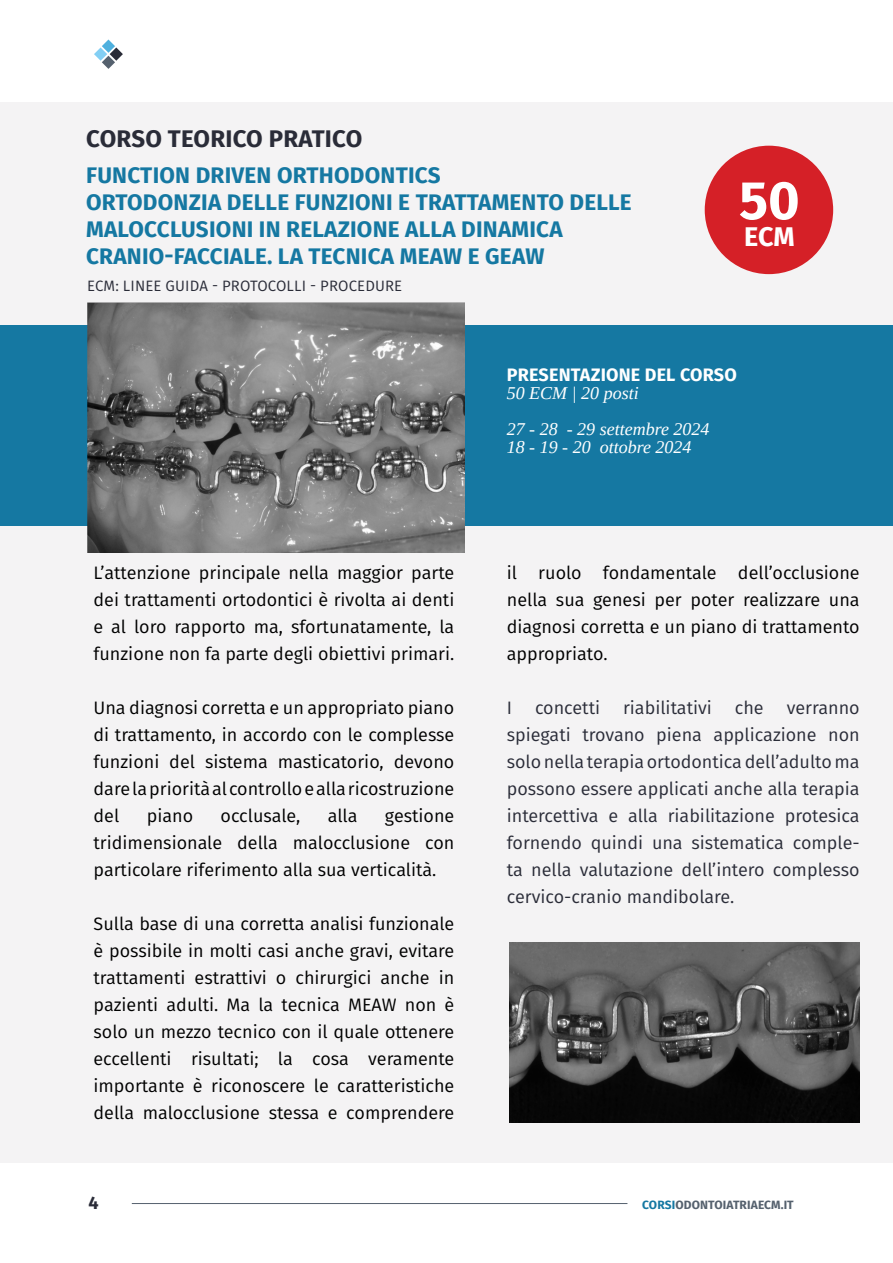
<style>
.page{position:relative;width:893px;height:1263px;background:#fff}
.page>*{position:absolute;margin:0;border:0;box-sizing:border-box;transform-origin:0 0}
.t1{font:700 54px "Fira Sans";color:#fff}
.t2{font:700 27px "Fira Sans";color:#fff}
.t3{font:700 24px "Fira Sans";letter-spacing:.01em;color:#2a2c38}
.t4{font:700 22.5px/27px "Fira Sans";letter-spacing:.01em;color:#1578a2}
.t5{font:18px/27px "Fira Sans";color:#000;text-align:justify}
.t6{font:18px/27px "Fira Sans";color:#2a2c38;text-align:justify}
.t7{font:italic 18px/36px "Liberation Serif";color:#fff}
.t8{font:700 18px "Fira Sans";letter-spacing:.01em;color:#fff}
.t9{font:700 18px "Fira Sans";color:#2a2c38}
.t10{font:15px "Fira Sans";letter-spacing:.01em;color:#2a2c38}
.t11{font:700 12px "Fira Sans";letter-spacing:.01em;color:#55616e}
.s1{color:#1578a2}
</style>
<div class="page">
<div style="left:0;top:102px;width:893px;height:1060px;background:#f4f3f4"></div>
<div style="left:0;top:325px;width:893px;height:200px;background:#1578a2"></div>
<img style="left:87px;top:302px;width:378px;height:250px">
<img style="left:509px;top:942px;width:351px;height:180px">
<hr style="left:132px;top:1203px;width:495px;height:1px;background:#55616e">
<svg style="left:94px;top:40px;width:21px;height:29px"></svg>
<img style="left:110px;top:47px;width:13px;height:14px">
<div style="left:705px;top:146px;width:128px;height:128px;background:#d52027;border-radius:50%"></div>
<h3 class="t3" style="left:86px;top:118px;width:278px">CORSO TEORICO PRATICO</h3>
<p class="t4" style="left:86px;top:160px;width:547px">FUNCTION DRIVEN ORTHODONTICS<br>ORTODONZIA DELLE FUNZIONI E TRATTAMENTO DELLE MALOCCLUSIONI IN RELAZIONE ALLA DINAMICA CRANIO-FACCIALE. LA TECNICA MEAW E GEAW</p>
<p class="t10" style="left:87px;top:275px;width:316px">ECM: LINEE GUIDA - PROTOCOLLI - PROCEDURE</p>
<h1 class="t1" style="left:739px;top:155px;width:62px">50</h1>
<h2 class="t2" style="left:744px;top:214px;width:52px">ECM</h2>
<p class="t5" style="left:94px;top:559px;width:362px">L’attenzione principale nella maggior parte dei trattamenti ortodontici è rivolta ai denti e al loro rapporto ma, sfortunatamente, la funzione non fa parte degli obiettivi primari.</p>
<p class="t5" style="left:94px;top:694px;width:362px">Una diagnosi corretta e un appropriato piano di trattamento, in accordo con le complesse funzioni del sistema masticatorio, devono dare la priorità al controllo e alla ricostruzione del</p>
<p class="t5" style="left:94px;top:802px;width:362px;text-indent:291px">gestione tridimensionale della malocclusione con particolare riferimento alla sua verticalità.</p>
<p class="t5" style="left:94px;top:910px;width:362px">Sulla base di una corretta analisi funzionale è possibile in molti casi anche gravi, evitare trattamenti estrattivi o chirurgici anche in pazienti adulti. Ma la tecnica MEAW non è solo un mezzo tecnico con il quale ottenere eccellenti risultati; la cosa veramente importante è riconoscere le caratteristiche della malocclusione stessa e comprendere</p>
<p class="t5" style="left:147px;top:802px;width:48px">piano</p>
<p class="t5" style="left:221px;top:802px;width:81px">occlusale,</p>
<p class="t5" style="left:328px;top:802px;width:31px">alla</p>
<p class="t8" style="left:507px;top:360px;width:231px">PRESENTAZIONE DEL CORSO</p>
<p class="t7" style="left:507px;top:375px;width:204px">50 ECM | 20 posti<br>27 - 28 - 29 settembre 2024</p>
<p class="t7" style="left:507px;top:429px;width:186px">18 - 19 - 20 ottobre 2024</p>
<p class="t5" style="left:507px;top:559px;width:354px">il ruolo fondamentale dell’occlusione nella sua genesi per poter realizzare una diagnosi corretta e un piano di trattamento appropriato.</p>
<p class="t6" style="left:507px;top:694px;width:7px">I</p>
<p class="t6" style="left:535px;top:694px;width:67px">concetti</p>
<p class="t6" style="left:623px;top:694px;width:90px">riabilitativi</p>
<p class="t6" style="left:735px;top:694px;width:30px">che</p>
<p class="t6" style="left:507px;top:694px;width:354px;text-indent:280px">verranno spiegati trovano piena applicazione non solo nella terapia ortodontica dell’adulto ma possono essere applicati anche alla terapia intercettiva e alla riabilitazione protesica fornendo quindi una sistematica comple&shy;ta nella valutazione dell’intero complesso cervico-cranio mandibolare.</p>
<p class="t9" style="left:88px;top:1188px;width:12px">4</p>
<p class="t11" style="left:642px;top:1195px;width:153px"><span class="s1">CORSI</span>ODONTOIATRIAECM.IT</p>
</div>
